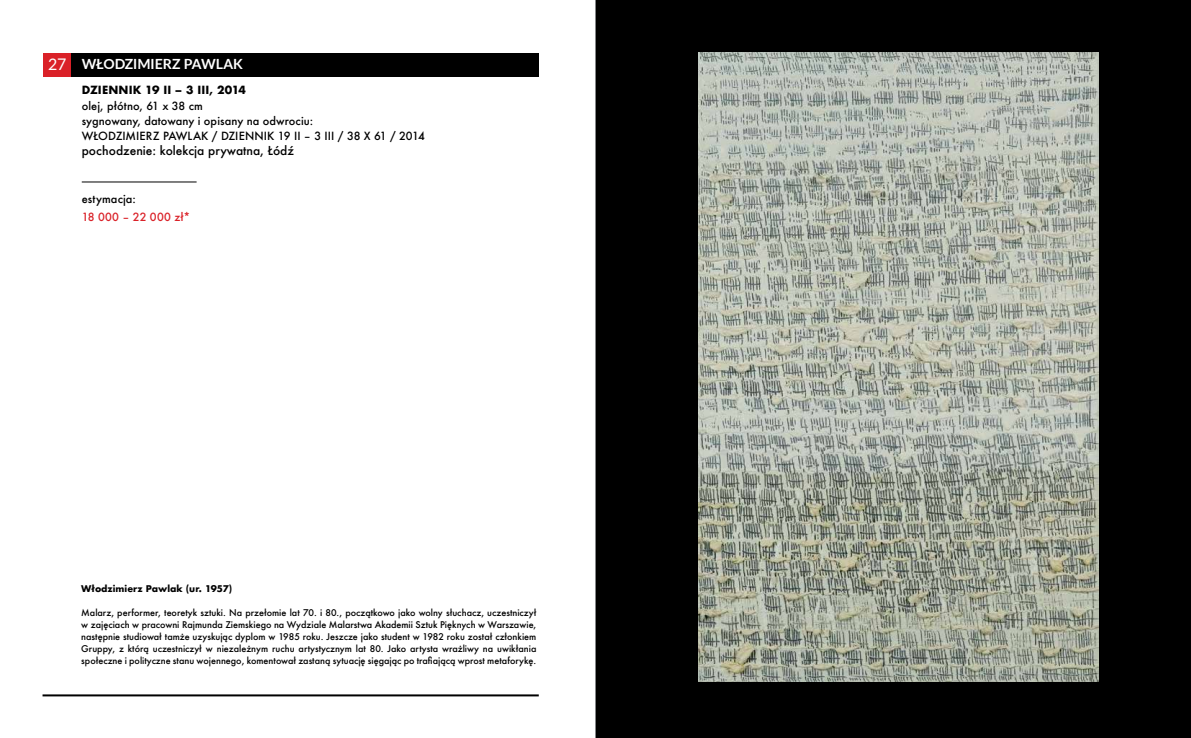
<style>
.page{position:relative;width:1191px;height:738px;background:#fff}
.page>*{position:absolute;margin:0;border:0;box-sizing:border-box;transform-origin:0 0}
.t1{font:16px "Lato";color:#fff}
.t2{font:700 14px "Lato";letter-spacing:-.005em;color:#fff}
.t3{font:500 12px "Futura";color:#000}
.t4{font:500 11px/15px "Futura";letter-spacing:.005em;color:#000}
.t5{font:700 11px "Futura";letter-spacing:.01em;color:#000}
.t6{font:500 11px "Futura";letter-spacing:.03em;color:#da2128}
.t7{font:500 9px/12px "Futura";color:#000;text-align:justify}
.t8{font:700 9px "Futura";color:#000}
</style>
<div class="page">
<div style="left:71px;top:53px;width:468px;height:23px;background:#000"></div>
<div style="left:43px;top:53px;width:28px;height:23px;background:#da2128"></div>
<hr style="left:595px;top:0;width:1px;height:737px;background:#848688">
<div style="left:596px;top:0;width:595px;height:737px;background:#000"></div>
<hr style="left:43px;top:693px;width:496px;height:2px;background:#000">
<hr style="left:82px;top:181px;width:115px;height:1px;background:#000">
<img style="left:698px;top:53px;width:400px;height:628px">
<h1 class="t1" style="left:48px;top:54px;width:20px">27</h1>
<h2 class="t2" style="left:82px;top:56px;width:162px">WŁODZIMIERZ PAWLAK</h2>
<p class="t5" style="left:82px;top:82px;width:166px">DZIENNIK 19 II – 3 III, 2014</p>
<p class="t4" style="left:82px;top:98px;width:345px">olej, płótno, 61 x 38 cm<br>sygnowany, datowany i opisany na odwrociu:<br>WŁODZIMIERZ PAWLAK / DZIENNIK 19 II – 3 III / 38 X 61 / 2014</p>
<h3 class="t3" style="left:82px;top:142px;width:214px">pochodzenie: kolekcja prywatna, Łódź</h3>
<p class="t4" style="left:82px;top:191px;width:56px">estymacja:</p>
<p class="t6" style="left:82px;top:209px;width:110px">18 000 – 22 000 zł*</p>
<p class="t8" style="left:81px;top:582px;width:152px">Włodzimierz Pawlak (ur. 1957)</p>
<p class="t7" style="left:81px;top:606px;width:456px">Malarz, performer, teoretyk sztuki. Na przełomie lat 70. i 80., początkowo jako wolny słuchacz, uczestniczył w zajęciach w pracowni Rajmunda Ziemskiego na Wydziale Malarstwa Akademii Sztuk Pięknych w Warszawie, następnie studiował tamże uzyskując dyplom w 1985 roku. Jeszcze jako student w 1982 roku został członkiem Gruppy, z którą uczestniczył w niezależnym ruchu artystycznym lat 80. Jako artysta wrażliwy na uwikłania społeczne i polityczne stanu wojennego, komentował zastaną sytuację sięgając po trafiającą wprost metaforykę.</p>
</div>
